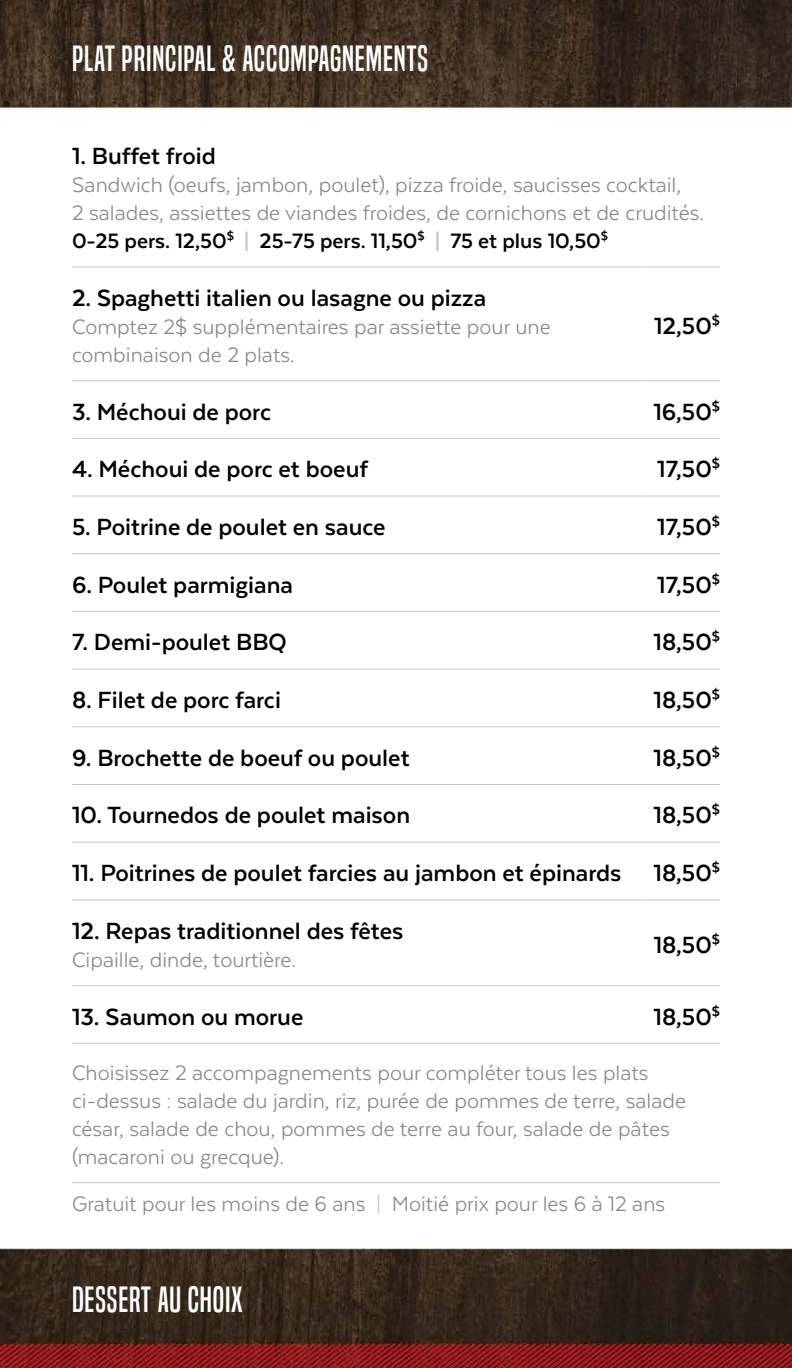
<style>
.page{position:relative;width:792px;height:1368px;background:#fff}
.page>*{position:absolute;margin:0;border:0;box-sizing:border-box;transform-origin:0 0}
.t1{font:34px "Built Titling Rg";letter-spacing:.025em;color:#fff}
.t2{font:700 27px "Texta";color:#000}
.t3{font:24px/28px "Texta";color:#878787}
.s1{font-weight:700;color:#000}
.s2{font-weight:700;color:#c6c6c6}
.s3{color:#c6c6c6}
</style>
<div class="page">
<img style="left:0;top:0;width:792px;height:1368px">
<hr style="left:72px;top:266px;width:574px;height:1px;background:#c6c6c6">
<hr style="left:646px;top:266px;width:74px;height:1px;background:#c6c6c6">
<hr style="left:72px;top:380px;width:574px;height:1px;background:#c6c6c6">
<hr style="left:646px;top:380px;width:74px;height:1px;background:#c6c6c6">
<hr style="left:72px;top:438px;width:574px;height:1px;background:#c6c6c6">
<hr style="left:646px;top:438px;width:74px;height:1px;background:#c6c6c6">
<hr style="left:72px;top:496px;width:574px;height:1px;background:#c6c6c6">
<hr style="left:646px;top:496px;width:74px;height:1px;background:#c6c6c6">
<hr style="left:72px;top:553px;width:574px;height:1px;background:#c6c6c6">
<hr style="left:646px;top:553px;width:74px;height:1px;background:#c6c6c6">
<hr style="left:72px;top:611px;width:574px;height:1px;background:#c6c6c6">
<hr style="left:646px;top:611px;width:74px;height:1px;background:#c6c6c6">
<hr style="left:72px;top:669px;width:574px;height:1px;background:#c6c6c6">
<hr style="left:646px;top:669px;width:74px;height:1px;background:#c6c6c6">
<hr style="left:72px;top:726px;width:574px;height:1px;background:#c6c6c6">
<hr style="left:646px;top:726px;width:74px;height:1px;background:#c6c6c6">
<hr style="left:72px;top:784px;width:574px;height:1px;background:#c6c6c6">
<hr style="left:646px;top:784px;width:74px;height:1px;background:#c6c6c6">
<hr style="left:72px;top:842px;width:574px;height:1px;background:#c6c6c6">
<hr style="left:646px;top:842px;width:74px;height:1px;background:#c6c6c6">
<hr style="left:72px;top:899px;width:574px;height:1px;background:#c6c6c6">
<hr style="left:646px;top:899px;width:74px;height:1px;background:#c6c6c6">
<hr style="left:72px;top:985px;width:574px;height:1px;background:#c6c6c6">
<hr style="left:646px;top:985px;width:74px;height:1px;background:#c6c6c6">
<hr style="left:72px;top:1043px;width:574px;height:1px;background:#c6c6c6">
<hr style="left:646px;top:1043px;width:74px;height:1px;background:#c6c6c6">
<hr style="left:72px;top:1182px;width:574px;height:1px;background:#c6c6c6">
<hr style="left:646px;top:1182px;width:74px;height:1px;background:#c6c6c6">
<h1 class="t1" style="left:72px;top:38px;width:358px">PLAT PRINCIPAL &amp; ACCOMPAGNEMENTS</h1>
<p class="t2" style="left:72px;top:142px;width:145px">1. Buffet froid</p>
<p class="t3" style="left:72px;top:171px;width:634px">Sandwich (oeufs, jambon, poulet), pizza froide, saucisses cocktail,<br>2 salades, assiettes de viandes froides, de cornichons et de crudités.<br><span class="s1">0-25 pers. 12,50</span><sup>$</sup> <span class="s2">|</span> <span class="s1">25-75 pers. 11,50</span><sup>$</sup> <span class="s2">|</span> <span class="s1">75 et plus 10,50</span><sup>$</sup></p>
<p class="t2" style="left:72px;top:284px;width:416px">2. Spaghetti italien ou lasagne ou pizza</p>
<p class="t3" style="left:72px;top:312px;width:480px">Comptez 2$ supplémentaires par assiette pour une combinaison de 2 plats.</p>
<p class="t2" style="left:654px;top:312px;width:67px">12,50<sup>$</sup></p>
<p class="t2" style="left:72px;top:398px;width:201px">3. Méchoui de porc</p>
<p class="t2" style="left:653px;top:398px;width:68px">16,50<sup>$</sup></p>
<p class="t2" style="left:72px;top:455px;width:298px">4. Méchoui de porc et boeuf</p>
<p class="t2" style="left:657px;top:455px;width:64px">17,50<sup>$</sup></p>
<p class="t2" style="left:72px;top:513px;width:315px">5. Poitrine de poulet en sauce</p>
<p class="t2" style="left:657px;top:513px;width:64px">17,50<sup>$</sup></p>
<p class="t2" style="left:72px;top:571px;width:223px">6. Poulet parmigiana</p>
<p class="t2" style="left:657px;top:571px;width:64px">17,50<sup>$</sup></p>
<p class="t2" style="left:72px;top:628px;width:216px">7. Demi-poulet BBQ</p>
<p class="t2" style="left:654px;top:628px;width:68px">18,50<sup>$</sup></p>
<p class="t2" style="left:72px;top:686px;width:210px">8. Filet de porc farci</p>
<p class="t2" style="left:654px;top:686px;width:68px">18,50<sup>$</sup></p>
<p class="t2" style="left:72px;top:744px;width:339px">9. Brochette de boeuf ou poulet</p>
<p class="t2" style="left:654px;top:744px;width:68px">18,50<sup>$</sup></p>
<p class="t2" style="left:72px;top:802px;width:340px">10. Tournedos de poulet maison</p>
<p class="t2" style="left:654px;top:802px;width:68px">18,50<sup>$</sup></p>
<p class="t2" style="left:72px;top:859px;width:649px">11. Poitrines de poulet farcies au jambon et épinards 18,50<sup>$</sup></p>
<p class="t2" style="left:72px;top:917px;width:333px">12. Repas traditionnel des fêtes</p>
<p class="t3" style="left:72px;top:945px;width:226px">Cipaille, dinde, tourtière.</p>
<p class="t2" style="left:654px;top:931px;width:68px">18,50<sup>$</sup></p>
<p class="t2" style="left:72px;top:1003px;width:233px">13. Saumon ou morue</p>
<p class="t2" style="left:654px;top:1003px;width:68px">18,50<sup>$</sup></p>
<p class="t3" style="left:72px;top:1059px;width:616px">Choisissez 2 accompagnements pour compléter tous les plats ci-dessus : salade du jardin, riz, purée de pommes de terre, salade césar, salade de chou, pommes de terre au four, salade de pâtes (macaroni ou grecque).</p>
<p class="t3" style="left:72px;top:1190px;width:595px">Gratuit pour les moins de 6 ans <span class="s3">|</span> Moitié prix pour les 6 à 12 ans</p>
<h1 class="t1" style="left:72px;top:1279px;width:172px">DESSERT AU CHOIX</h1>
</div>
